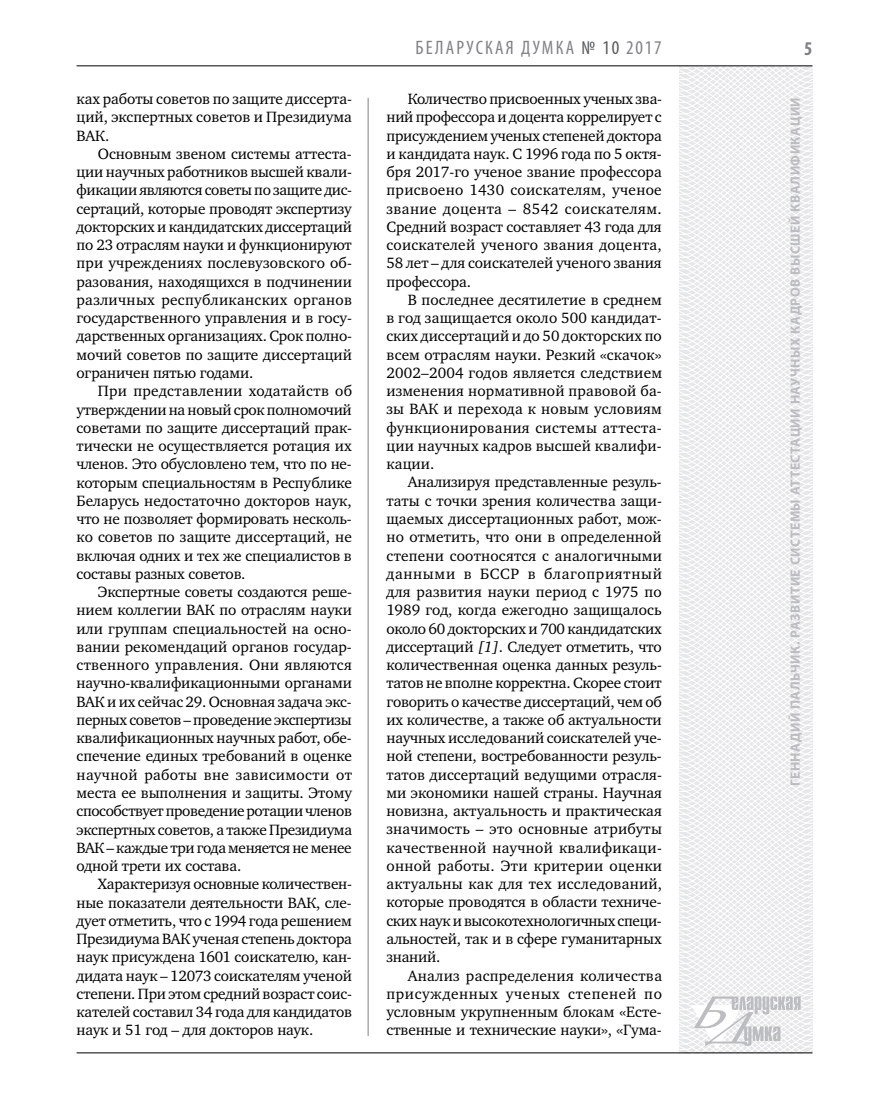
<style>
.page{position:relative;width:872px;height:1106px;background:#fff}
.page>*{position:absolute;margin:0;border:0;box-sizing:border-box;transform-origin:0 0}
.t1{font:condensed 19.5px "Myriad Pro";letter-spacing:.11em;color:#808285}
.t2{font:700 condensed 19.5px "Myriad Pro";color:#808285}
.t3{font:15.3px/18.3px "Charter C";letter-spacing:-.01em;color:#000;text-align:justify}
.t4{font:700 13.5px "Myriad Pro";letter-spacing:.04em;color:#bcbdc0}
.s1{color:#58595b}
.s2{font-style:italic}
</style>
<div class="page">
<hr style="left:368px;top:98px;width:1px;height:938px;background:#808285">
<svg style="left:621px;top:65px;width:192px;height:989px"></svg>
<svg style="left:691px;top:996px;width:109px;height:53px"></svg>
<hr style="left:77px;top:65px;width:735px;height:1px;background:#000">
<hr style="left:77px;top:1052px;width:735px;height:1px;background:#000">
<p class="t3" style="left:77px;top:90px;width:277px">ках работы советов по защите диссерта&shy;ций, экспертных советов и Президиума ВАК.</p>
<p class="t3" style="left:77px;top:145px;width:277px;text-indent:21px">Основным звеном системы аттеста&shy;ции научных работников высшей квали&shy;фикации являются советы по защите дис&shy;сертаций, которые проводят экспертизу докторских и кандидатских диссертаций по 23 отраслям науки и функционируют при учреждениях послевузовского об&shy;разования, находящихся в подчинении различных республиканских органов государственного управления и в госу&shy;дарственных организациях. Срок полно&shy;мочий советов по защите диссертаций ограничен пятью годами.</p>
<p class="t3" style="left:77px;top:382px;width:277px;text-indent:21px">При представлении ходатайств об утверждении на новый срок полномочий советами по защите диссертаций прак&shy;тически не осуществляется ротация их членов. Это обусловлено тем, что по не&shy;которым специальностям в Республике Беларусь недостаточно докторов наук, что не позволяет формировать несколь&shy;ко советов по защите диссертаций, не включая одних и тех же специалистов в составы разных советов.</p>
<p class="t3" style="left:77px;top:583px;width:277px;text-indent:21px">Экспертные советы создаются реше&shy;нием коллегии ВАК по отраслям науки или группам специальностей на осно&shy;вании рекомендаций органов государ&shy;ственного управления. Они являются научно-квалификационными органами ВАК и их сейчас 29. Основная задача экс&shy;перных советов – проведение экспертизы квалификационных научных работ, обе&shy;спечение единых требований в оценке научной работы вне зависимости от места ее выполнения и защиты. Этому способствует проведение ротации членов экспертных советов, а также Президиума ВАК – каждые три года меняется не менее одной трети их состава.</p>
<p class="t3" style="left:77px;top:875px;width:277px;text-indent:21px">Характеризуя основные количествен&shy;ные показатели деятельности ВАК, сле&shy;дует отметить, что с 1994 года решением Президиума ВАК ученая степень доктора наук присуждена 1601 соискателю, кан&shy;дидата наук – 12073 соискателям ученой степени. При этом средний возраст соис&shy;кателей составил 34 года для кандидатов наук и 51 год – для докторов наук.</p>
<p class="t1" style="left:415px;top:36px;width:248px">БЕЛАРУСКА Я ДУМКА <span class="s1">№ 10</span> 2017</p>
<p class="t2" style="left:804px;top:37px;width:10px">5</p>
<p class="t3" style="left:386px;top:90px;width:277px;text-indent:21px">Количество присвоенных ученых зва&shy;ний профессора и доцента коррелирует с присуждением ученых степеней доктора и кандидата наук. С 1996 года по 5 октя&shy;бря 2017-го ученое звание профессора присвоено 1430 соискателям, ученое звание доцента – 8542 соискателям.<br>Средний возраст составляет 43 года для соискателей ученого звания доцента, 58 лет – для соискателей ученого звания профессора.</p>
<p class="t3" style="left:386px;top:291px;width:277px;text-indent:21px">В последнее десятилетие в среднем в год защищается около 500 кандидат&shy;ских диссертаций и до 50 докторских по всем отраслям науки. Резкий «скачок» 2002–2004 годов является следствием изменения нормативной правовой ба&shy;зы ВАК и перехода к новым условиям функционирования системы аттеста&shy;ции научных кадров высшей квалифи&shy;кации.</p>
<p class="t3" style="left:386px;top:473px;width:277px;text-indent:21px">Анализируя представленные резуль&shy;таты с точки зрения количества защи&shy;щаемых диссертационных работ, мож&shy;но отметить, что они в определенной степени соотносятся с аналогичными данными в БССР в благоприятный для развития науки период с 1975 по 1989 год, когда ежегодно защищалось около 60 докторских и 700 кандидатских диссертаций <span class="s2">[1]</span>. Следует отметить, что количественная оценка данных резуль&shy;татов не вполне корректна. Скорее стоит говорить о качестве диссертаций, чем об их количестве, а также об актуальности научных исследований соискателей уче&shy;ной степени, востребованности резуль&shy;татов диссертаций ведущими отрасля&shy;ми экономики нашей страны. Научная новизна, актуальность и практическая значимость – это основные атрибуты качественной научной квалификаци&shy;онной работы. Эти критерии оценки актуальны как для тех исследований, которые проводятся в области техниче&shy;ских наук и высокотехнологичных специ&shy;альностей, так и в сфере гуманитарных знаний.</p>
<p class="t3" style="left:386px;top:966px;width:277px;text-indent:21px">Анализ распределения количества присужденных ученых степеней по условным укрупненным блокам «Есте&shy;ственные и технические науки», «Гума-</p>
<p class="t4" style="left:786px;top:786px;width:688px;rotate:-90deg">Геннадий ПАЛЬЧИК. Развитие системы аттестации научных кадров высшей квалификации</p>
</div>
